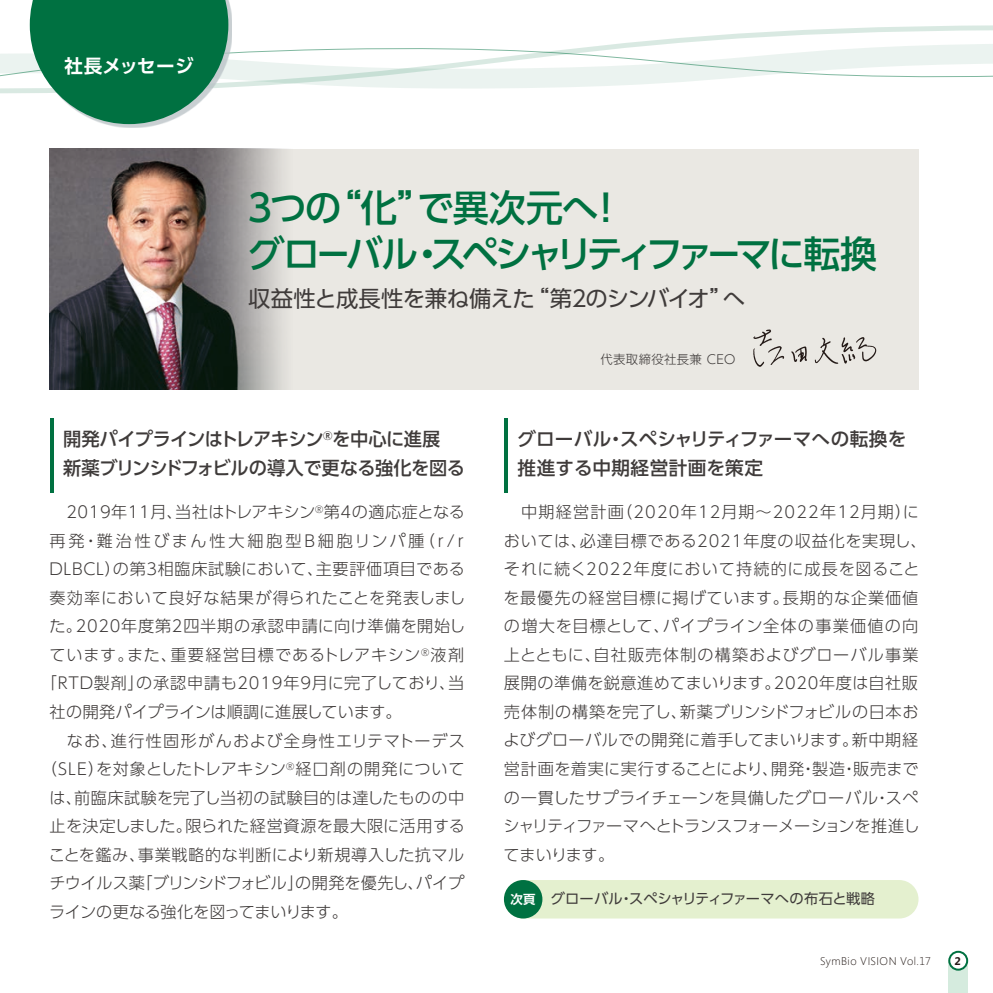
<style>
.page{position:relative;width:993px;height:993px;background:#fff}
.page>*{position:absolute;margin:0;border:0;box-sizing:border-box;transform-origin:0 0}
.t1{font:500 37.27px/45.9px "UD Shin Go Pro";letter-spacing:-.095em;color:#007141}
.t2{font:22.4px "UD Shin Go Pro";letter-spacing:-.03em;color:#3f3b3a}
.t3{font:500 18.55px/28.5px "UD Shin Go Pro";letter-spacing:-.01em;color:#3f3b3a}
.t4{font:500 18.55px/28.5px "UD Shin Go Pro";letter-spacing:.01em;color:#3f3b3a}
.t5{font:700 18.55px "UD Shin Go Pro De";letter-spacing:.01em;color:#fff}
.t6{font:300 16.1px/28.5px "UD Shin Go Pro";letter-spacing:.035em;color:#3f3b3a}
.t7{font:300 16.1px "UD Shin Go Pro";letter-spacing:-.005em;color:#3f3b3a}
.t8{font:300 16.1px "UD Shin Go Pro";letter-spacing:.015em;color:#3f3b3a}
.t9{font:300 16.1px "UD Shin Go Pro";letter-spacing:.18em;color:#3f3b3a}
.t10{font:300 16.1px "UD Shin Go Pro";letter-spacing:.065em;color:#3f3b3a}
.t11{font:300 16.1px "UD Shin Go Pro";letter-spacing:-.025em;color:#3f3b3a}
.t12{font:14.17px "UD Shin Go Pro";color:#3f3b3a}
.t13{font:300 12.42px "UD Shin Go Pro";letter-spacing:.025em;color:#3f3b3a}
.t14{font:300 11.2px "Segoe";letter-spacing:.045em;color:#231916}
.t15{font:700 11.2px "Segoe";color:#231916}
.s1{font-family:"UD Shin Go Pro De";font-weight:700;font-size:12.42px;color:#fff}
</style>
<div class="page">
<div style="left:947px;top:960px;width:20px;height:32px;background:#d5ebde"></div>
<svg style="left:948px;top:951px;width:18px;height:18px"></svg>
<div style="left:947px;top:950px;width:20px;height:20px;border:2px solid #007141;border-radius:50%"></div>
<div style="left:50px;top:149px;width:868px;height:240px;background:#eae8e3"></div>
<img style="left:50px;top:149px;width:235px;height:240px">
<img style="left:753px;top:330px;width:123px;height:37px">
<div style="left:504px;top:879px;width:414px;height:39px;background:#e4f0cf;border-radius:19px"></div>
<div style="left:504px;top:879px;width:38px;height:39px;background:#007141;border-radius:50%"></div>
<hr style="left:50px;top:418px;width:3px;height:74px;background:#007141">
<hr style="left:504px;top:418px;width:3px;height:74px;background:#007141">
<svg style="left:0;top:25px;width:992px;height:68px"></svg>
<div style="left:33px;top:0;width:199px;height:128px;background:#b7c0c4;opacity:.75"></div>
<svg style="left:30px;top:0;width:198px;height:124px;background:#2a8860"></svg>
<p class="t5" style="left:64px;top:51px;width:130px">社長メッセージ</p>
<h1 class="t1" style="left:248px;top:184px;width:630px">3つの“化”で異次元へ！<br>グローバル・スペシャリティファーマに転換</h1>
<h2 class="t2" style="left:248px;top:280px;width:498px">収益性と成長性を兼ね備えた“第2のシンバイオ”へ</h2>
<p class="t13" style="left:600px;top:349px;width:136px">代表取締役社長兼 CEO</p>
<p class="t3" style="left:63px;top:424px;width:403px">開発パイプラインはトレアキシン<sup>®</sup>を中心に進展<br>新薬ブリンシドフォビルの導入で更なる強化を図る</p>
<p class="t4" style="left:517px;top:424px;width:390px">グローバル・スペシャリティファーマへの転換を推進する中期経営計画を策定</p>
<p class="t6" style="left:50px;top:497px;width:417px">　2019年11月、当社はトレアキシン<sup>®</sup>第4の適応症となる</p>
<p class="t9" style="left:50px;top:527px;width:416px">再発・難治性びまん性大細胞型B細胞リンパ腫（r/r</p>
<p class="t6" style="left:50px;top:554px;width:416px">DLBCL）の第3相臨床試験において、主要評価項目である</p>
<p class="t6" style="left:50px;top:582px;width:417px">奏効率において良好な結果が得られたことを発表しまし</p>
<p class="t6" style="left:49px;top:611px;width:417px">た。2020年度第2四半期の承認申請に向け準備を開始し</p>
<p class="t6" style="left:49px;top:639px;width:416px">ています。また、重要経営目標であるトレアキシン<sup>®</sup>液剤</p>
<p class="t6" style="left:41px;top:668px;width:425px">「RTD製剤」の承認申請も2019年9月に完了しており、当</p>
<p class="t7" style="left:50px;top:698px;width:353px">社の開発パイプラインは順調に進展しています。</p>
<p class="t10" style="left:50px;top:727px;width:416px">　なお、進行性固形がんおよび全身性エリテマトーデス</p>
<p class="t6" style="left:41px;top:753px;width:425px">（SLE）を対象としたトレアキシン<sup>®</sup>経口剤の開発について</p>
<p class="t6" style="left:49px;top:782px;width:416px">は、前臨床試験を完了し当初の試験目的は達したものの中</p>
<p class="t8" style="left:50px;top:812px;width:417px">止を決定しました。限られた経営資源を最大限に活用する</p>
<p class="t6" style="left:49px;top:839px;width:417px">ことを鑑み、事業戦略的な判断により新規導入した抗マル</p>
<p class="t7" style="left:49px;top:869px;width:416px">チウイルス薬「ブリンシドフォビル」の開発を優先し、パイプ</p>
<p class="t11" style="left:49px;top:898px;width:300px">ラインの更なる強化を図ってまいります。</p>
<p class="t6" style="left:503px;top:497px;width:424px">　中期経営計画（2020年12月期～2022年12月期）においては、必達目標である2021年度の収益化を実現し、それに続く2022年度において持続的に成長を図ることを最優先の経営目標に掲げています。長期的な企業価値の増大を目標として、パイプライン全体の事業価値の向上とともに、自社販売体制の構築およびグローバル事業展開の準備を鋭意進めてまいります。2020年度は自社販売体制の構築を完了し、新薬ブリンシドフォビルの日本およびグローバルでの開発に着手してまいります。新中期経営計画を着実に実行することにより、開発・製造・販売までの一貫したサプライチェーンを具備したグローバル・スペシャリティファーマへとトランスフォーメーションを推進してまいります。</p>
<p class="t12" style="left:510px;top:886px;width:366px"><span class="s1">次頁</span> グローバル・スペシャリティファーマへの布石と戦略</p>
<p class="t14" style="left:819px;top:955px;width:112px">SymBio VISION Vol.17</p>
<p class="t15" style="left:954px;top:955px;width:8px">2</p>
</div>
